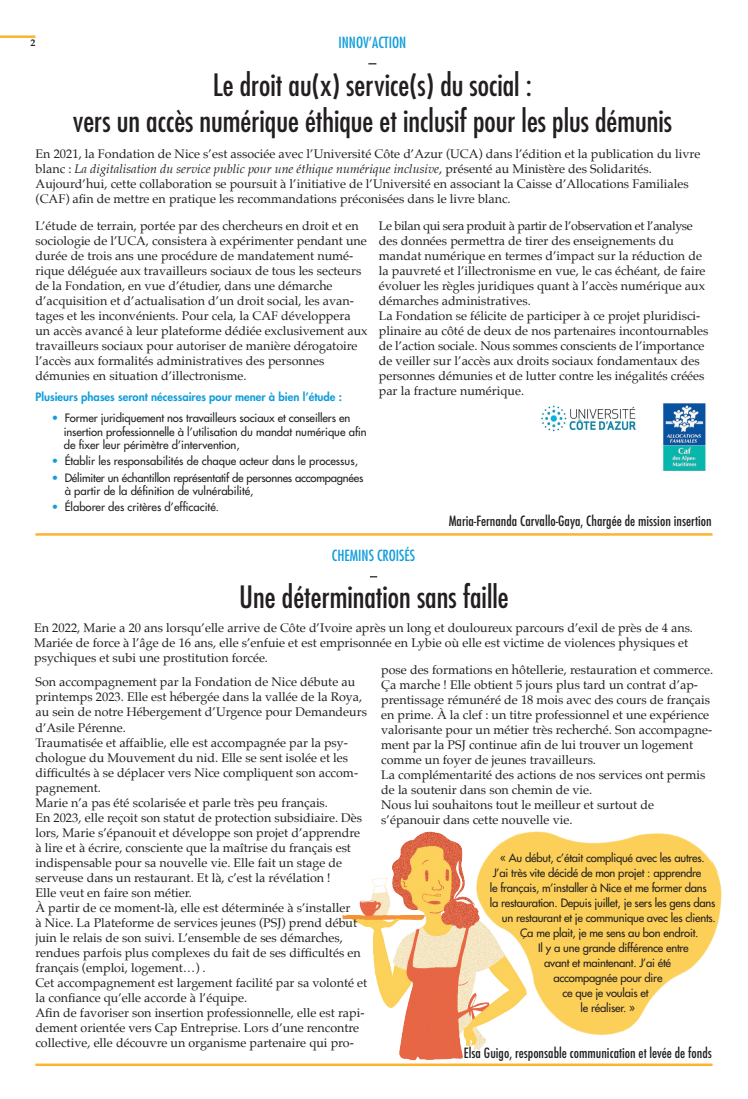
<style>
.page{position:relative;width:748px;height:1099px;background:#fff}
.page>*{position:absolute;margin:0;border:0;box-sizing:border-box;transform-origin:0 0}
.t1{font:condensed 30px/36px "Futura Std";color:#231f20;text-align:center}
.t2{font:condensed 15px "Futura Std";color:#119eda}
.t3{font:500 condensed 13.75px "Futura";color:#231f20}
.t4{font:12.5px/15px "Palatino";color:#231f20}
.t5{font:500 11.25px/13.5px "Futura Std";letter-spacing:-.02em;color:#231f20}
.t6{font:500 11.25px "Futura Std";color:#231f20}
.t7{font:800 11.25px "Futura Std";color:#119eda}
.t8{font:700 10px "Palatino";color:#231f20}
.s1{font-style:italic}
.s2{color:#119eda}
</style>
<div class="page">
<img style="left:35px;top:35px;width:678px;height:1031px">
<hr style="left:0;top:35px;width:35px;height:3px;background:#fcb32e">
<hr style="left:35px;top:533px;width:677px;height:2px;background:#fcb32e">
<img style="left:650px;top:403px;width:63px;height:67px">
<img style="left:541px;top:398px;width:96px;height:36px">
<img style="left:459px;top:759px;width:263px;height:303px">
<div style="left:454px;top:1064px;width:112px;height:27px;background:#fff"></div>
<hr style="left:35px;top:1063px;width:677px;height:2px;background:#fcb32e">
<p class="t8" style="left:31px;top:34px;width:6px">2</p>
<p class="t2" style="left:338px;top:33px;width:69px">INNOV’ACTION</p>
<h1 class="t1" style="left:73px;top:66px;width:601px">Le droit au(x) service(s) du social :<br>vers un accès numérique éthique et inclusif pour les plus démunis</h1>
<p class="t4" style="left:36px;top:146px;width:666px">En 2021, la Fondation de Nice s’est associée avec l’Université Côte d’Azur (UCA) dans l’édition et la publication du livre blanc : <span class="s1">La digitalisation du service public pour une éthique numérique inclusive</span>, présenté au Ministère des Solidarités.<br>Aujourd’hui, cette collaboration se poursuit à l’initiative de l’Université en associant la Caisse d’Allocations Familiales (CAF) afin de mettre en pratique les recommandations préconisées dans le livre blanc.</p>
<p class="t4" style="left:35px;top:218px;width:334px">L’étude de terrain, portée par des chercheurs en droit et en sociologie de l’UCA, consistera à expérimenter pendant une durée de trois ans une procédure de mandatement numé&shy;rique déléguée aux travailleurs sociaux de tous les secteurs de la Fondation, en vue d’étudier, dans une démarche d’acquisition et d’actualisation d’un droit social, les avan&shy;tages et les inconvénients. Pour cela, la CAF développera un accès avancé à leur plateforme dédiée exclusivement aux travailleurs sociaux pour autoriser de manière dérogatoire l’accès aux formalités administratives des personnes démunies en situation d’illectronisme.</p>
<p class="t7" style="left:35px;top:390px;width:308px">Plusieurs phases seront nécessaires pour mener à bien l’étude :</p>
<p class="t5" style="left:64px;top:411px;width:304px;text-indent:-12px"><span class="s2">•</span> Former juridiquement nos travailleurs sociaux et conseillers en insertion professionnelle à l’utilisation du mandat numérique afin de fixer leur périmètre d’intervention,</p>
<p class="t6" style="left:52px;top:454px;width:308px"><span class="s2">•</span> Établir les responsabilités de chaque acteur dans le processus,</p>
<p class="t5" style="left:65px;top:471px;width:300px;text-indent:-13px"><span class="s2">•</span> Délimiter un échantillon représentatif de personnes accompagnées à partir de la définition de vulnérabilité,</p>
<p class="t6" style="left:52px;top:500px;width:169px"><span class="s2">•</span> Élaborer des critères d’efficacité.</p>
<p class="t4" style="left:379px;top:218px;width:331px">Le bilan qui sera produit à partir de l’observation et l’analyse des données permettra de tirer des enseignements du mandat numérique en termes d’impact sur la réduction de la pauvreté et l’illectronisme en vue, le cas échéant, de faire évoluer les règles juridiques quant à l’accès numérique aux démarches administratives.<br>La Fondation se félicite de participer à ce projet pluridisci&shy;plinaire au côté de deux de nos partenaires incontournables de l’action sociale. Nous sommes conscients de l’importance de veiller sur l’accès aux droits sociaux fondamentaux des personnes démunies et de lutter contre les inégalités créées par la fracture numérique.</p>
<p class="t3" style="left:449px;top:511px;width:264px">Maria-Fernanda Carvallo-Gaya, Chargée de mission insertion</p>
<p class="t2" style="left:332px;top:546px;width:85px">CHEMINS CROISÉS</p>
<h1 class="t1" style="left:239px;top:578px;width:271px">Une détermination sans faille</h1>
<p class="t4" style="left:34px;top:620px;width:660px">En 2022, Marie a 20 ans lorsqu’elle arrive de Côte d’Ivoire après un long et douloureux parcours d’exil de près de 4 ans.<br>Mariée de force à l’âge de 16 ans, elle s’enfuie et est emprisonnée en Lybie où elle est victime de violences physiques et psychiques et subi une prostitution forcée.</p>
<p class="t4" style="left:381px;top:662px;width:333px">pose des formations en hôtellerie, restauration et commerce.<br>Ça marche ! Elle obtient 5 jours plus tard un contrat d’ap&shy;prentissage rémunéré de 18 mois avec des cours de français en prime. À la clef : un titre professionnel et une expérience valorisante pour un métier très recherché. Son accompagne&shy;ment par la PSJ continue afin de lui trouver un logement comme un foyer de jeunes travailleurs.<br>La complémentarité des actions de nos services ont permis de la soutenir dans son chemin de vie.<br>Nous lui souhaitons tout le meilleur et surtout de s’épanouir dans cette nouvelle vie.</p>
<p class="t5" style="left:500px;top:851px;width:206px">« Au début, c’était compliqué avec les autres.</p>
<p class="t5" style="left:493px;top:866px;width:210px">J’ai très vite décidé de mon projet : apprendre</p>
<p class="t5" style="left:490px;top:881px;width:218px">le français, m’installer à Nice et me former dans</p>
<p class="t5" style="left:490px;top:896px;width:227px">la restauration. Depuis juillet, je sers les gens dans</p>
<p class="t5" style="left:502px;top:911px;width:215px">un restaurant et je communique avec les clients.</p>
<p class="t5" style="left:520px;top:926px;width:180px">Ça me plait, je me sens au bon endroit.</p>
<p class="t5" style="left:538px;top:941px;width:152px">Il y a une grande différence entre</p>
<p class="t5" style="left:544px;top:956px;width:128px">avant et maintenant. J’ai été</p>
<p class="t5" style="left:553px;top:971px;width:111px">accompagnée pour dire</p>
<p class="t5" style="left:562px;top:986px;width:87px">ce que je voulais et</p>
<p class="t5" style="left:580px;top:1001px;width:56px">le réaliser. »</p>
<p class="t4" style="left:35px;top:674px;width:333px">Son accompagnement par la Fondation de Nice débute au printemps 2023. Elle est hébergée dans la vallée de la Roya, au sein de notre Hébergement d’Urgence pour Demandeurs d’Asile Pérenne.<br>Traumatisée et affaiblie, elle est accompagnée par la psy&shy;chologue du Mouvement du nid. Elle se sent isolée et les difficultés à se déplacer vers Nice compliquent son accom&shy;pagnement.<br>Marie n’a pas été scolarisée et parle très peu français.<br>En 2023, elle reçoit son statut de protection subsidiaire. Dès lors, Marie s’épanouit et développe son projet d’apprendre à lire et à écrire, consciente que la maîtrise du français est indispensable pour sa nouvelle vie. Elle fait un stage de serveuse dans un restaurant. Et là, c’est la révélation !<br>Elle veut en faire son métier.<br>À partir de ce moment-là, elle est déterminée à s’installer<br>à Nice. La Plateforme de services jeunes (PSJ) prend début juin le relais de son suivi. L’ensemble de ses démarches, rendues parfois plus complexes du fait de ses difficultés en français (emploi, logement…) .<br>Cet accompagnement est largement facilité par sa volonté et la confiance qu’elle accorde à l’équipe.<br>Afin de favoriser son insertion professionnelle, elle est rapi&shy;dement orientée vers Cap Entreprise. Lors d’une rencontre collective, elle découvre un organisme partenaire qui pro-</p>
<p class="t3" style="left:464px;top:1043px;width:249px">Elsa Guigo, responsable communication et levée de fonds</p>
</div>
